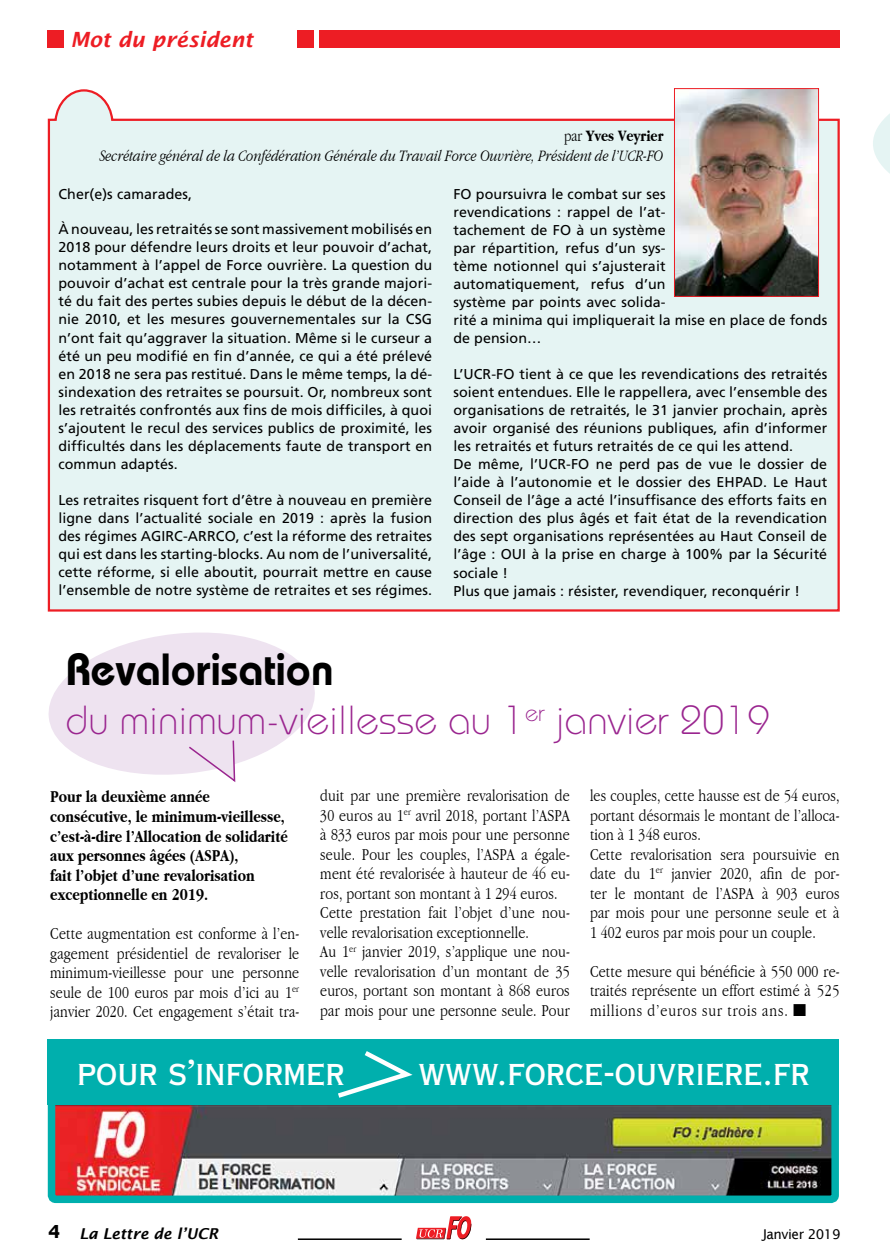
<style>
.page{position:relative;width:890px;height:1259px;background:#fff}
.page>*{position:absolute;margin:0;border:0;box-sizing:border-box;transform-origin:0 0}
.t1{font:600 45px "Bauhaus";color:#000}
.t2{font:300 40.5px "Bauhaus";color:#9a258f}
.t3{font:34.5px "Copperplate Thirty AB";color:#fff}
.t4{font:italic 600 21px "Lucida Sans";color:#ed1d24}
.t5{font:300 condensed 17.25px/19.5px "Garamond";letter-spacing:.01em;color:#000}
.t6{font:700 condensed 17.25px/19.5px "Garamond";color:#000}
.t7{font:italic 700 condensed 16.5px/19.8px "Garamond";color:#000;text-align:right}
.t8{font:italic 600 15px "Lucida Sans";color:#000}
.t9{font:14.25px/18px "Frutiger";letter-spacing:.005em;color:#000}
.t10{font:13.5px "Lucida Sans";letter-spacing:-.03em;color:#000}
.s1{font-weight:300;font-style:normal}
.s2{font-style:normal}
.s3{font-weight:700;font-style:normal;font-size:18px}
</style>
<div class="page">
<svg style="left:416px;top:1216px;width:55px;height:22px"></svg>
<hr style="left:486px;top:1238px;width:103px;height:1px;background:#000">
<hr style="left:298px;top:1238px;width:104px;height:1px;background:#000">
<div style="left:319px;top:31px;width:520px;height:17px;background:#ed1d24"></div>
<div style="left:297px;top:31px;width:17px;height:17px;background:#ed1d24"></div>
<div style="left:48px;top:31px;width:16px;height:17px;background:#ed1d24"></div>
<svg style="left:47px;top:89px;width:793px;height:523px;background:#e6f1f0"></svg>
<img style="left:676px;top:90px;width:141px;height:205px">
<div style="left:674px;top:88px;width:145px;height:209px;border:1px solid #ed1d24"></div>
<svg style="left:48px;top:632px;width:267px;height:150px"></svg>
<img style="left:57px;top:1104px;width:773px;height:89px">
<div style="left:48px;top:1082px;width:791px;height:120px;border:8px solid #00afad;border-radius:4px"></div>
<div style="left:48px;top:1039px;width:791px;height:65px;background:#00afad"></div>
<svg style="left:338px;top:1051px;width:75px;height:47px"></svg>
<svg style="left:873px;top:114px;width:17px;height:60px"></svg>
<h3 class="t4" style="left:71px;top:27px;width:184px">Mot du président</h3>
<p class="t7" style="left:100px;top:126px;width:565px"><span class="s1">par</span> <span class="s2">Yves Veyrier<br></span>Secrétaire général de la Confédération Générale du Travail Force Ouvrière, Président de l’UCR-FO</p>
<p class="t9" style="left:58px;top:185px;width:135px">Cher(e)s camarades,</p>
<p class="t9" style="left:58px;top:220px;width:375px">à nouveau, les retraités se sont massivement mobilisés en 2018 pour défendre leurs droits et leur pouvoir d’achat, notamment à l’appel de Force ouvrière. La question du pouvoir d’achat est centrale pour la très grande majori&shy;té du fait des pertes subies depuis le début de la décen&shy;nie 2010, et les mesures gouvernementales sur la CSG n’ont fait qu’aggraver la situation. Même si le curseur a été un peu modifié en fin d’année, ce qui a été prélevé en 2018 ne sera pas restitué. Dans le même temps, la dé&shy;sindexation des retraites se poursuit. Or, nombreux sont les retraités confrontés aux fins de mois difficiles, à quoi s’ajoutent le recul des services publics de proximité, les difficultés dans les déplacements faute de transport en commun adaptés.</p>
<p class="t9" style="left:58px;top:490px;width:375px;text-align:justify">Les retraites risquent fort d’être à nouveau en première ligne dans l’actualité sociale en 2019 : après la fusion des régimes AGI RC-ARRCO, c’est la réforme des retraites qui est dans les starting-blocks. Au nom de l’universalité, cette réforme, si elle aboutit, pourrait mettre en cause l’ensemble de notre système de retraites et ses régimes.</p>
<p class="t9" style="left:453px;top:185px;width:375px">FO poursuivra le combat sur ses<br>revendications : rappel de l’at-<br>tachement de FO à un système<br>par répartition, refus d’un sys-<br>tème notionnel qui s’ajusterait<br>automatiquement, refus d’un<br>système par points avec solida-<br>rité a minima qui impliquerait la mise en place de fonds de pension…</p>
<p class="t9" style="left:453px;top:365px;width:375px">L’UCR-FO tient à ce que les revendications des retraités soient entendues. Elle le rappellera, avec l’ensemble des organisations de retraités, le 31 janvier prochain, après avoir organisé des réunions publiques, afin d’informer les retraités et futurs retraités de ce qui les attend.<br>De même, l’UCR-FO ne perd pas de vue le dossier de l’aide à l’autonomie et le dossier des Ehpad</p>
<p class="t9" style="left:453px;top:473px;width:375px;text-indent:310px">. Le Haut Conseil de l’âge a acté l’insuffisance des efforts faits en direction des plus âgés et fait état de la revendication des sept organisations représentées au Haut Conseil de l’âge : OUI à la prise en charge à 100% par la Sécurité sociale !<br>Plus que jamais : résister, revendiquer, reconquérir !</p>
<h1 class="t1" style="left:66px;top:641px;width:269px">Revalorisation</h1>
<h2 class="t2" style="left:66px;top:696px;width:705px">du minimum-vieillesse au 1<sup>er</sup> janvier 2019</h2>
<p class="t5" style="left:320px;top:785px;width:251px">duit par une première revalorisation de 30 euros au 1<sup>er</sup> avril 2018, portant l’ASPA à 833 euros par mois pour une personne seule. Pour les couples, l’ASPA a égale&shy;ment été revalorisée à hauteur de 46 eu&shy;ros, portant son montant à 1 294 euros.<br>Cette prestation fait l’objet d’une nou&shy;velle revalorisation exceptionnelle.<br>Au 1<sup>er</sup> janvier 2019, s’applique une nou&shy;velle revalorisation d’un montant de 35 euros, portant son montant à 868 euros par mois pour une personne seule. Pour</p>
<p class="t5" style="left:590px;top:785px;width:251px">les couples, cette hausse est de 54 euros, portant désormais le montant de l’alloca&shy;tion à 1 348 euros.<br>Cette revalorisation sera poursuivie en date du 1<sup>er</sup> janvier 2020, afin de por&shy;ter le montant de l’ASPA à 903 euros par mois pour une personne seule et à 1 402 euros par mois pour un couple.</p>
<p class="t6" style="left:50px;top:787px;width:239px">Pour la deuxième année consécutive, le minimum-vieillesse, c’est-à-dire l’Allocation de solidarité aux personnes âgées (ASPA),<br>fait l’objet d’une revalorisation exceptionnelle en 2019.</p>
<p class="t5" style="left:50px;top:923px;width:250px;text-align:justify">Cette augmentation est conforme à l’en&shy;gagement présidentiel de revaloriser le minimum-vieillesse pour une personne seule de 100 euros par mois d’ici au 1<sup>er </sup>janvier 2020. Cet engagement s’était tra-</p>
<h3 class="t3" style="left:77px;top:1050px;width:269px">pour s’informer</h3>
<h3 class="t3" style="left:418px;top:1050px;width:393px">www.force-ouvriere.fr</h3>
<p class="t5" style="left:590px;top:961px;width:251px;text-align:justify">Cette mesure qui bénéficie à 550 000 re&shy;traités représente un effort estimé à 525 millions d’euros sur trois ans. ■</p>
<p class="t8" style="left:48px;top:1224px;width:171px"><span class="s3">4</span> La Lettre de l’UCR</p>
<p class="t10" style="left:762px;top:1226px;width:79px">Janvier 2019</p>
</div>
